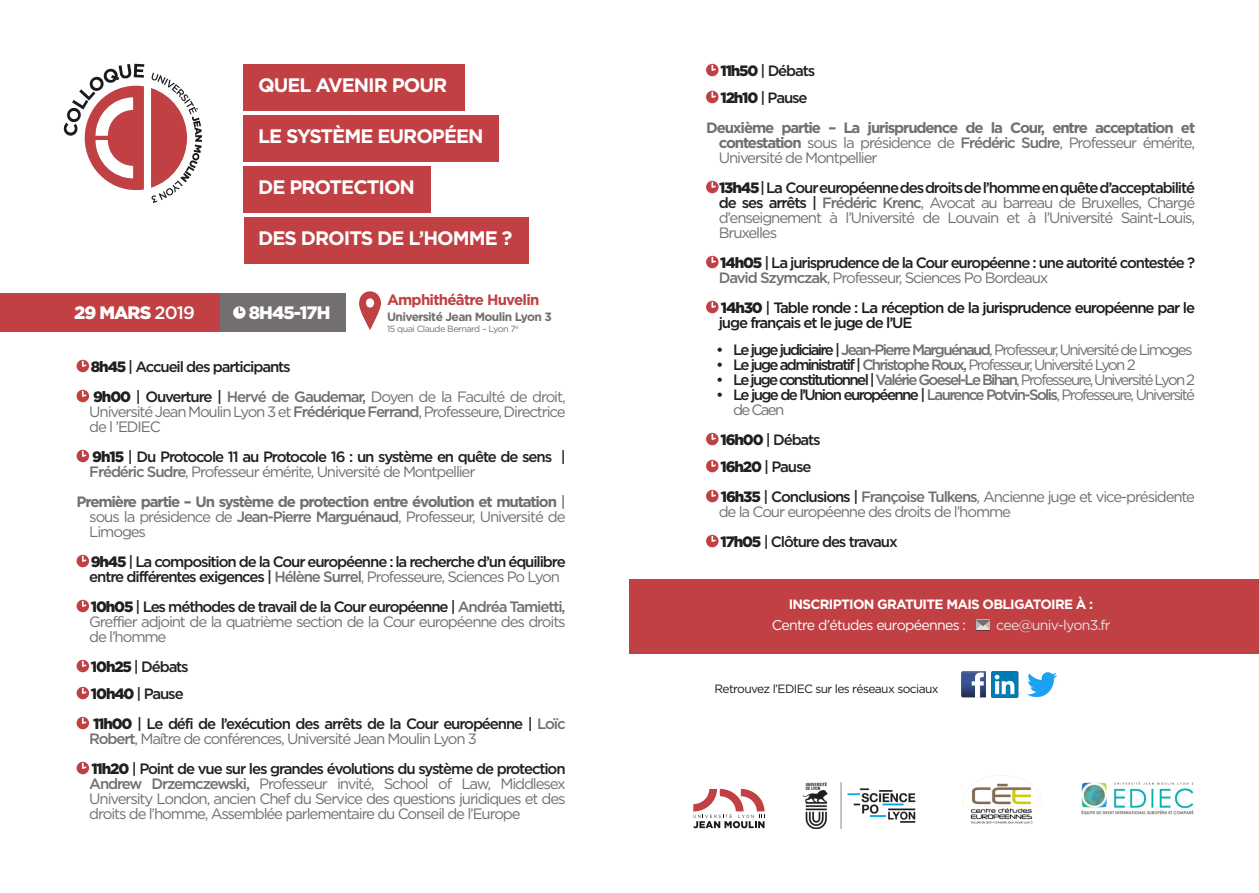
<style>
.page{position:relative;width:1259px;height:893px;background:#fff}
.page>*{position:absolute;margin:0;border:0;box-sizing:border-box;transform-origin:0 0}
.TITRE{font:700 19.5px "Gotham";letter-spacing:-.05em;color:#fff}
.Date-Heure_Inter{font:900 18px "Gotham";letter-spacing:-.05em;color:#fff}
.Liste{font:15px/15px "Gotham";letter-spacing:-.075em;color:#736f6e;text-align:justify}
.Liste-2{font:500 15px/15px "Gotham";letter-spacing:-.075em;color:#231f20}
.Liste-3{font:700 15px/15px "Gotham";letter-spacing:-.075em;color:#736f6e;text-align:justify}
.Liste-4{font:15px "Gotham";letter-spacing:-.11em;color:#736f6e}
.Liste-5{font:500 15px/15px "Gotham";letter-spacing:-.075em;color:#1a1b1b}
.Contact_Inter{font:700 15px "Gotham";letter-spacing:-.05em;color:#c04043}
.Info{font:14.1px "Gotham";letter-spacing:-.05em;color:#fff}
.Info-2{font:14.1px "Gotham";letter-spacing:-.05em;color:#e5e1e1}
.Info-3{font:700 13.5px "Gotham";letter-spacing:-.05em;color:#fff}
.Liste-6{font:12px "Gotham";letter-spacing:-.05em;color:#1a1b1b}
.Contact_Inter-2{font:700 12px "Gotham";letter-spacing:-.05em;color:#736f6e}
.Adresse_Inter{font:9px "Gotham";letter-spacing:-.05em;color:#736f6e}
.s1{font-weight:500}
.s2{font-weight:900}
.s3{font-weight:900;color:#231f20}
.s4{font-weight:500;color:#231f20}
.s5{color:#736f6e}
.s6{font-weight:400;color:#736f6e}
.s7{font-weight:400}
.s8{color:#231f20}
</style>
<div class="page">
<svg style="left:63px;top:64px;width:81px;height:126px"></svg>
<svg style="left:151px;top:73px;width:51px;height:130px"></svg>
<div style="left:629px;top:579px;width:630px;height:74px;background:#c04043"></div>
<svg style="left:976px;top:620px;width:14px;height:10px"></svg>
<div style="left:0;top:293px;width:232px;height:39px;background:#c04043"></div>
<div style="left:220px;top:293px;width:126px;height:39px;background:#736f6e"></div>
<svg style="left:233px;top:306px;width:13px;height:13px"></svg>
<svg style="left:359px;top:291px;width:22px;height:39px"></svg>
<svg style="left:77px;top:360px;width:12px;height:12px"></svg>
<svg style="left:77px;top:390px;width:12px;height:12px"></svg>
<svg style="left:77px;top:450px;width:12px;height:12px"></svg>
<svg style="left:77px;top:555px;width:12px;height:12px"></svg>
<svg style="left:77px;top:600px;width:12px;height:12px"></svg>
<svg style="left:77px;top:660px;width:12px;height:12px"></svg>
<svg style="left:77px;top:687px;width:12px;height:12px"></svg>
<svg style="left:77px;top:717px;width:12px;height:12px"></svg>
<svg style="left:77px;top:762px;width:12px;height:12px"></svg>
<svg style="left:706px;top:64px;width:12px;height:12px"></svg>
<svg style="left:706px;top:91px;width:12px;height:12px"></svg>
<svg style="left:706px;top:181px;width:12px;height:12px"></svg>
<svg style="left:706px;top:256px;width:12px;height:12px"></svg>
<svg style="left:706px;top:301px;width:12px;height:12px"></svg>
<svg style="left:706px;top:433px;width:12px;height:12px"></svg>
<svg style="left:706px;top:460px;width:12px;height:12px"></svg>
<svg style="left:706px;top:490px;width:12px;height:12px"></svg>
<svg style="left:706px;top:535px;width:12px;height:12px"></svg>
<img style="left:962px;top:775px;width:79px;height:49px">
<div style="left:244px;top:64px;width:221px;height:47px;background:#c04043"></div>
<img style="left:961px;top:671px;width:24px;height:26px">
<img style="left:992px;top:671px;width:29px;height:26px">
<img style="left:1027px;top:672px;width:30px;height:24px">
<div style="left:244px;top:115px;width:255px;height:47px;background:#c04043"></div>
<div style="left:244px;top:166px;width:187px;height:47px;background:#c04043"></div>
<div style="left:244px;top:217px;width:285px;height:47px;background:#c04043"></div>
<img style="left:804px;top:782px;width:111px;height:46px">
<img style="left:1081px;top:782px;width:113px;height:33px">
<svg style="left:693px;top:789px;width:72px;height:39px"></svg>
<p class="TITRE" style="left:258px;top:74px;width:191px">QUEL AVENIR POUR</p>
<p class="TITRE" style="left:258px;top:125px;width:227px">LE SYSTÈME EUROPÉEN</p>
<p class="TITRE" style="left:258px;top:176px;width:158px">DE PROTECTION</p>
<p class="TITRE" style="left:258px;top:227px;width:256px">DES DROITS DE L’HOMME ?</p>
<p class="Date-Heure_Inter" style="left:74px;top:302px;width:122px">29 MARS <span class="s1">2019</span></p>
<p class="Date-Heure_Inter" style="left:249px;top:302px;width:83px">8H45-17H</p>
<p class="Contact_Inter" style="left:387px;top:291px;width:154px">Amphithéâtre Huvelin</p>
<p class="Contact_Inter-2" style="left:387px;top:310px;width:166px">Université Jean Moulin Lyon 3</p>
<p class="Adresse_Inter" style="left:387px;top:323px;width:133px">15 quai Claude Bernard – Lyon 7<sup>e</sup></p>
<p class="Liste-2" style="left:91px;top:359px;width:201px"><span class="s2">8h45</span> | Accueil des participants</p>
<p class="Liste" style="left:89px;top:389px;width:478px"><span class="s3">9h00</span> <span class="s4">| Ouverture |</span> <span class="s1">Hervé de Gaudemar,</span> Doyen de la Faculté de droit, Université Jean Moulin Lyon 3 et <span class="s1">Frédérique Ferrand</span>, Professeure, Directrice de l ’EDIEC</p>
<p class="Liste-2" style="left:89px;top:449px;width:478px"><span class="s2">9h15</span> | Du Protocole 11 au Protocole 16 : un système en quête de sens |<br><span class="s5">Frédéric Sudre</span><span class="s6">, Professeur émérite, Université de Montpellier</span></p>
<p class="Liste-3" style="left:89px;top:494px;width:478px;text-indent:-13px">Première partie – Un système de protection entre évolution et mutation <span class="s1">| </span><span class="s7">sous la présidence de</span> <span class="s1">Jean-Pierre Marguénaud</span><span class="s7">, Professeur, Université de Limoges</span></p>
<p class="Liste-2" style="left:89px;top:554px;width:478px"><span class="s2">9h45</span> | La composition de la Cour européenne : la recherche d’un équilibre entre différentes exigences | <span class="s5">Hélène Surrel</span><span class="s6">, Professeure, Sciences Po Lyon</span></p>
<p class="Liste" style="left:89px;top:599px;width:478px"><span class="s3">10h05</span> <span class="s4">| Les méthodes de travail de la Cour européenne |</span> <span class="s1">Andréa Tamietti, </span>Greffier adjoint de la quatrième section de la Cour européenne des droits de l’homme</p>
<p class="Liste-2" style="left:91px;top:659px;width:99px"><span class="s2">10h25</span> | Débats</p>
<p class="Liste-2" style="left:91px;top:686px;width:94px"><span class="s2">10h40</span> | Pause</p>
<p class="Liste-2" style="left:89px;top:716px;width:478px"><span class="s2">11h00</span> | Le défi de l’exécution des arrêts de la Cour européenne | <span class="s5">Loïc<br>Robert</span><span class="s6">, Maître de conférences, Université Jean Moulin Lyon 3</span></p>
<p class="Liste" style="left:89px;top:761px;width:478px"><span class="s3">11h20</span> <span class="s4">| Point de vue sur les grandes évolutions du système de protection </span><span class="s1">Andrew Drzemczewski,</span> Professeur invité, School of Law, Middlesex University London, ancien Chef du Service des questions juridiques et des droits de l’homme, Assemblée parlementaire du Conseil de l’Europe</p>
<p class="Liste-2" style="left:720px;top:63px;width:96px"><span class="s2">11h50</span> | Débats</p>
<p class="Liste-2" style="left:720px;top:90px;width:89px"><span class="s2">12h10</span> | Pause</p>
<p class="Liste-3" style="left:719px;top:120px;width:478px;text-indent:-13px">Deuxième partie – La jurisprudence de la Cour, entre acceptation et contestation <span class="s7">sous la présidence de</span> <span class="s1">Frédéric Sudre</span><span class="s7">, Professeur émérite, Université de Montpellier</span></p>
<p class="Liste" style="left:719px;top:180px;width:478px"><span class="s3">13h45</span> <span class="s4">| La Cour européenne des droits de l’homme en quête d’acceptabilité de ses arrêts |</span> <span class="s1">Frédéric Krenc</span>, Avocat au barreau de Bruxelles, Chargé d’enseignement à l’Université de Louvain et à l’Université Saint-Louis, Bruxelles</p>
<p class="Liste-2" style="left:719px;top:255px;width:478px"><span class="s2">14h05</span> | La jurisprudence de la Cour européenne : une autorité contestée ?<br><span class="s5">David Szymczak</span><span class="s6">, Professeur, Sciences Po Bordeaux</span></p>
<p class="Liste-5" style="left:719px;top:300px;width:478px"><span class="s3">14h30</span> <span class="s8">|</span> Table ronde : La réception de la jurisprudence européenne par le juge français et le juge de l’UE</p>
<p class="Liste-4" style="left:716px;top:342px;width:478px"><span class="s4">• Le juge judiciaire |</span> <span class="s1">Jean-Pierre Marguénaud</span>, Professeur, Université de Limoges</p>
<p class="Liste-4" style="left:716px;top:357px;width:421px"><span class="s4">• Le juge administratif |</span> <span class="s1">Christophe Roux,</span> Professeur, Université Lyon 2</p>
<p class="Liste-4" style="left:716px;top:372px;width:481px"><span class="s4">• Le juge constitutionnel|</span> <span class="s1">Valérie Goesel-Le Bihan</span>,Professeure,Université Lyon 2</p>
<p class="Liste" style="left:733px;top:387px;width:463px;text-indent:-17px"><span class="s4">• Le juge de l’Union européenne |</span> <span class="s1">Laurence Potvin-Solis</span>, Professeure, Université de Caen</p>
<p class="Liste-2" style="left:720px;top:432px;width:102px"><span class="s2">16h00</span> | Débats</p>
<p class="Liste-2" style="left:720px;top:459px;width:93px"><span class="s2">16h20</span> | Pause</p>
<p class="Liste" style="left:719px;top:489px;width:478px"><span class="s3">16h35</span> <span class="s4">| Conclusions |</span> <span class="s1">Françoise Tulkens</span>, Ancienne juge et vice-présidente de la Cour européenne des droits de l’homme</p>
<p class="Liste-2" style="left:720px;top:534px;width:179px"><span class="s2">17h05</span> | Clôture des travaux</p>
<p class="Info-3" style="left:788px;top:596px;width:306px">INSCRIPTION GRATUITE MAIS OBLIGATOIRE À :</p>
<p class="Info" style="left:772px;top:617px;width:196px">Centre d’études européennes :</p>
<p class="Info-2" style="left:996px;top:617px;width:116px">cee@univ-lyon3.fr</p>
<p class="Liste-6" style="left:714px;top:682px;width:226px">Retrouvez l’EDIEC sur les réseaux sociaux</p>
</div>
